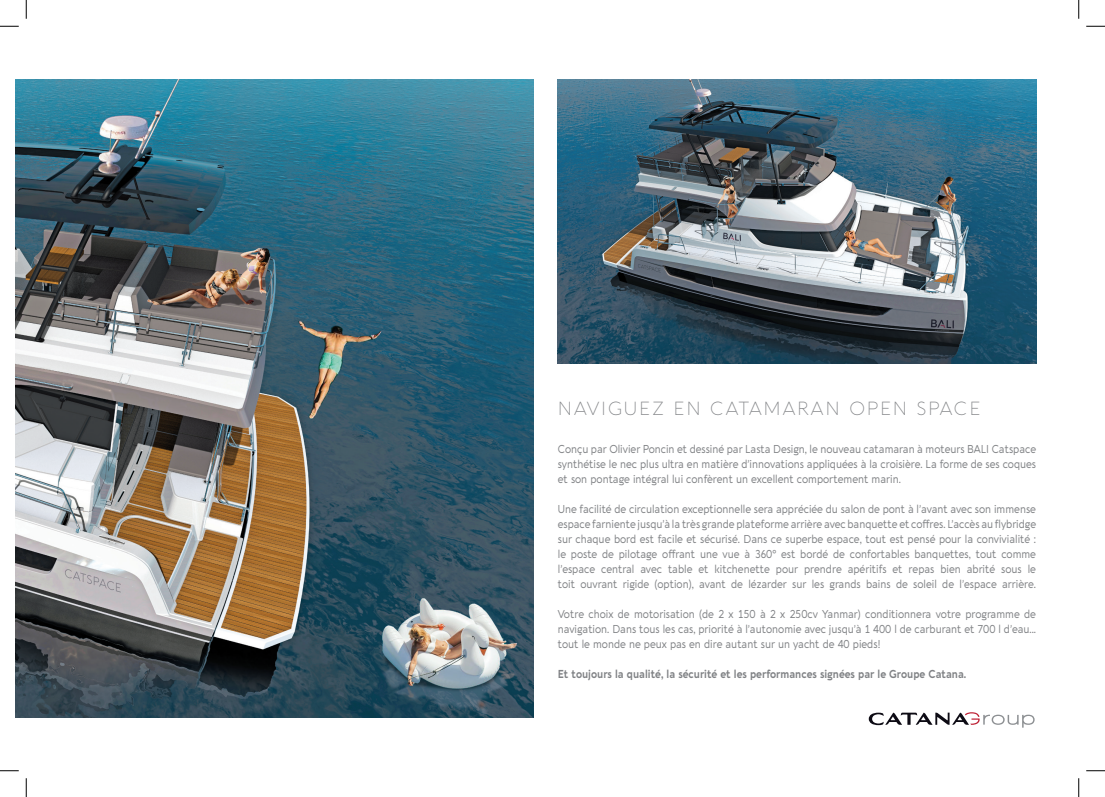
<style>
.page{position:relative;width:1105px;height:797px;background:#fff}
.page>*{position:absolute;margin:0;border:0;box-sizing:border-box;transform-origin:0 0}
.t1{font:200 18.75px "Aquawax Pro";letter-spacing:.1em;color:#808285}
.t2{font:11.25px/15px "Aquawax Pro";color:#808285;text-align:justify;scale:.9 1}
.t3{font:700 11.25px "Aquawax Pro";color:#808285;scale:.9 1}
</style>
<div class="page">
<img style="left:16px;top:79px;width:517px;height:638px">
<img style="left:558px;top:79px;width:478px;height:284px">
<svg style="left:869px;top:712px;width:165px;height:15px"></svg>
<svg style="left:0;top:25px;width:19px;height:2px"></svg>
<svg style="left:1086px;top:25px;width:19px;height:2px"></svg>
<svg style="left:0;top:770px;width:19px;height:1px"></svg>
<svg style="left:1086px;top:770px;width:19px;height:1px"></svg>
<svg style="left:25px;top:0;width:2px;height:19px"></svg>
<svg style="left:25px;top:778px;width:2px;height:19px"></svg>
<svg style="left:1078px;top:0;width:1px;height:19px"></svg>
<svg style="left:1078px;top:778px;width:1px;height:19px"></svg>
<h1 class="t1" style="left:558px;top:396px;width:424px">NAVIGUEZ EN CATAMARAN OPEN SPACE</h1>
<p class="t2" style="left:558px;top:441px;width:533px">Conçu par Olivier Poncin et dessiné par Lasta Design, le nouveau catamaran à moteurs BALI Catspace synthétise le nec plus ultra en matière d’innovations appliquées à la croisière. La forme de ses coques et son pontage intégral lui confèrent un excellent comportement marin.</p>
<p class="t2" style="left:558px;top:501px;width:533px">Une facilité de circulation exceptionnelle sera appréciée du salon de pont à l’avant avec son immense espace farniente jusqu’à la très grande plateforme arrière avec banquette et coffres. L’accès au flybridge sur chaque bord est facile et sécurisé. Dans ce superbe espace, tout est pensé pour la convivialité : le poste de pilotage offrant une vue à 360° est bordé de confortables banquettes, tout comme l’espace central avec table et kitchenette pour prendre apéritifs et repas bien abrité sous le toit ouvrant rigide (option), avant de lézarder sur les grands bains de soleil de l’espace arrière.</p>
<p class="t2" style="left:558px;top:606px;width:533px">Votre choix de motorisation (de 2 x 150 à 2 x 250cv Yanmar) conditionnera votre programme de navigation. Dans tous les cas, priorité à l’autonomie avec jusqu’à 1 400 l de carburant et 700 l d’eau... tout le monde ne peux pas en dire autant sur un yacht de 40 pieds!</p>
<p class="t3" style="left:558px;top:665px;width:455px">Et toujours la qualité, la sécurité et les performances signées par le Groupe Catana.</p>
</div>
